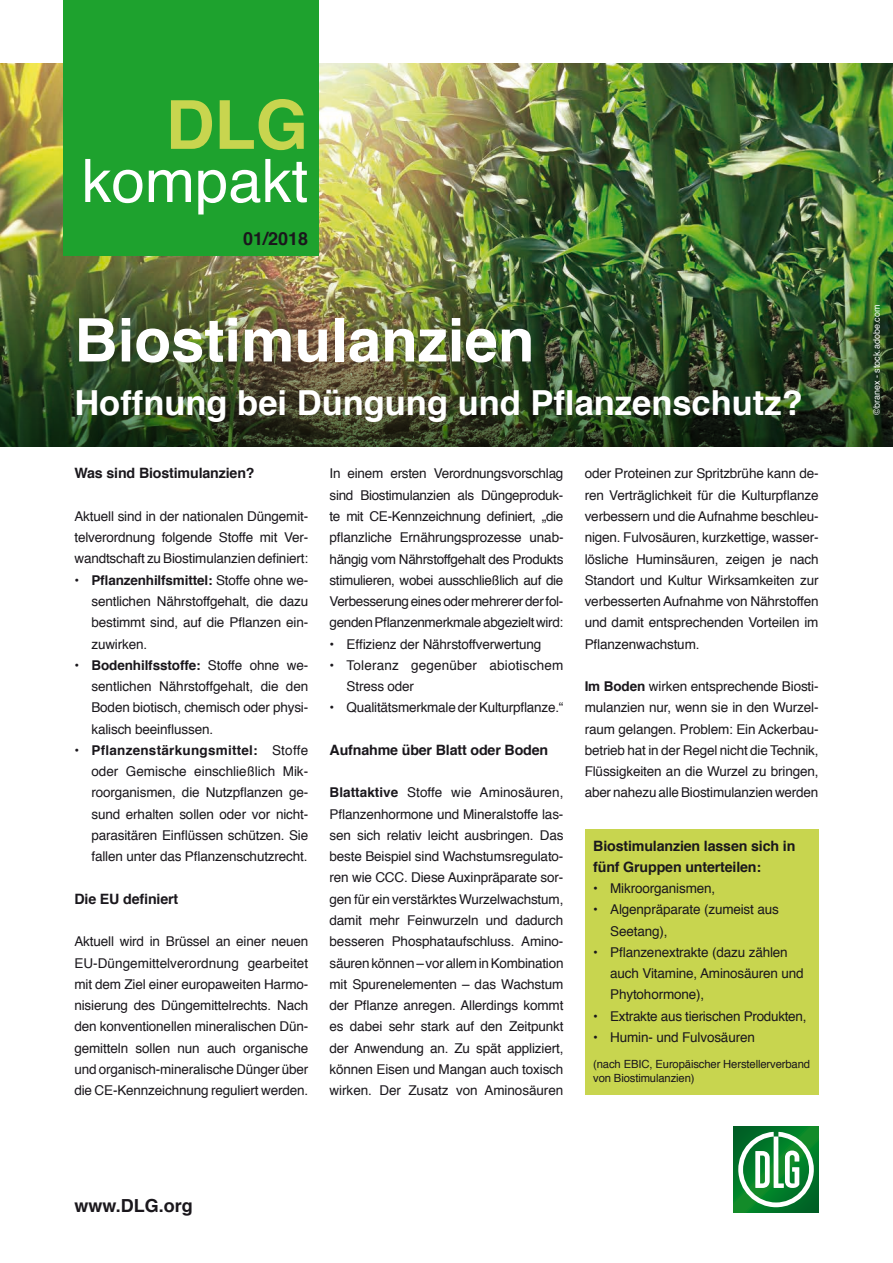
<style>
.page{position:relative;width:893px;height:1263px;background:#fff}
.page>*{position:absolute;margin:0;border:0;box-sizing:border-box;transform-origin:0 0}
.t1{font:700 67.5px "Helvetica";color:#c8d54f}
.t2{font:700 60px "Helvetica";color:#fff}
.t3{font:60px "Helvetica";color:#fff}
.t4{font:700 34.5px "Helvetica";color:#fff}
.t5{font:700 18px "Helvetica";color:#1a171c}
.t6{font:700 14.25px/21.3px "Helvetica";letter-spacing:-.01em;color:#1a171c}
.t7{font:13.5px/21.3px "Helvetica";letter-spacing:-.01em;color:#1a171c;text-align:justify}
.t8{font:13.5px/21.3px "Helvetica";letter-spacing:.015em;color:#1a171c}
.t9{font:11.25px/13.5px "Helvetica";letter-spacing:-.01em;color:#1a171c}
.t10{font:9px "Helvetica";color:#fff}
.s1{font-weight:700}
</style>
<div class="page">
<img style="left:0;top:64px;width:893px;height:212px">
<img style="left:0;top:276px;width:893px;height:170px">
<svg style="left:733px;top:1127px;width:86px;height:85px;background:#027427"></svg>
<svg style="left:738px;top:1132px;width:76px;height:75px"></svg>
<div style="left:64px;top:0;width:255px;height:255px;background:#1ea22e"></div>
<div style="left:585px;top:829px;width:234px;height:266px;background:#c8d54f"></div>
<h1 class="t1" style="left:166px;top:71px;width:144px">DLG</h1>
<h2 class="t3" style="left:82px;top:135px;width:228px">kompakt</h2>
<h3 class="t5" style="left:243px;top:224px;width:67px">01/2018</h3>
<h2 class="t2" style="left:74px;top:292px;width:462px">Biostimulanzien</h2>
<h3 class="t4" style="left:74px;top:375px;width:730px">Hoffnung bei Düngung und Pflanzenschutz?</h3>
<p class="t6" style="left:74px;top:463px;width:182px">Was sind Biostimulanzien?</p>
<p class="t7" style="left:74px;top:506px;width:235px">Aktuell sind in der nationalen Düngemit&shy;telverordnung folgende Stoffe mit Ver&shy;wandtschaft zu Biostimulanzien definiert:</p>
<p class="t7" style="left:91px;top:570px;width:218px;text-indent:-17px">• <span class="s1">Pflanzenhilfsmittel:</span> Stoffe ohne we&shy;sentlichen Nährstoffgehalt, die dazu bestimmt sind, auf die Pflanzen ein&shy;zuwirken.</p>
<p class="t7" style="left:91px;top:655px;width:218px;text-indent:-17px">• <span class="s1">Bodenhilfsstoffe:</span> Stoffe ohne we&shy;sentlichen Nährstoffgehalt, die den Boden biotisch, chemisch oder physi&shy;kalisch beeinflussen.</p>
<p class="t7" style="left:91px;top:740px;width:218px;text-indent:-17px">• <span class="s1">Pflanzenstärkungsmittel:</span> Stoffe oder Gemische einschließlich Mik&shy;roorganismen, die Nutzpflanzen ge&shy;sund erhalten sollen oder vor nicht&shy;parasitären Einflüssen schützen. Sie fallen unter das Pflanzenschutzrecht.</p>
<p class="t6" style="left:74px;top:888px;width:105px">Die EU definiert</p>
<p class="t7" style="left:74px;top:931px;width:235px">Aktuell wird in Brüssel an einer neuen EU-Düngemittelverordnung gearbeitet mit dem Ziel einer europaweiten Harmo&shy;nisierung des Düngemittelrechts. Nach den konventionellen mineralischen Dün&shy;gemitteln sollen nun auch organische und organisch-mineralische Dünger über die CE-Kennzeichnung reguliert werden.</p>
<p class="t7" style="left:330px;top:463px;width:235px">In einem ersten Verordnungsvorschlag sind Biostimulanzien als Düngeproduk&shy;te mit CE-Kennzeichnung definiert, „die pflanzliche Ernährungsprozesse unab&shy;hängig vom Nährstoffgehalt des Produkts stimulieren, wobei ausschließlich auf die Verbesserung eines oder mehrerer der fol&shy;genden Pflanzenmerkmale abgezielt wird:</p>
<p class="t7" style="left:330px;top:634px;width:213px">• Effizienz der Nährstoffverwertung</p>
<p class="t8" style="left:347px;top:655px;width:218px;text-indent:-17px">• Toleranz gegenüber abiotischem<br>Stress oder</p>
<p class="t7" style="left:330px;top:697px;width:235px">• Qualitätsmerkmale der Kulturpflanze.“</p>
<p class="t6" style="left:330px;top:739px;width:220px">Aufnahme über Blatt oder Boden</p>
<p class="t7" style="left:330px;top:782px;width:235px"><span class="s1">Blattaktive</span> Stoffe wie Aminosäuren, Pflanzenhormone und Mineralstoffe las&shy;sen sich relativ leicht ausbringen. Das beste Beispiel sind Wachstumsregulato&shy;ren wie CCC. Diese Auxinpräparate sor&shy;gen für ein verstärktes Wurzelwachstum, damit mehr Feinwurzeln und dadurch besseren Phosphataufschluss. Amino&shy;säuren können – vor allem in Kombination mit Spurenelementen – das Wachstum der Pflanze anregen. Allerdings kommt es dabei sehr stark auf den Zeitpunkt der Anwendung an. Zu spät appliziert, können Eisen und Mangan auch toxisch wirken. Der Zusatz von Aminosäuren</p>
<p class="t7" style="left:585px;top:463px;width:235px">oder Proteinen zur Spritzbrühe kann de&shy;ren Verträglichkeit für die Kulturpflanze verbessern und die Aufnahme beschleu&shy;nigen. Fulvosäuren, kurzkettige, wasser&shy;lösliche Huminsäuren, zeigen je nach Standort und Kultur Wirksamkeiten zur verbesserten Aufnahme von Nährstoffen und damit entsprechenden Vorteilen im Pflanzenwachstum.</p>
<p class="t7" style="left:585px;top:676px;width:235px"><span class="s1">Im Boden</span> wirken entsprechende Biosti&shy;mulanzien nur, wenn sie in den Wurzel&shy;raum gelangen. Problem: Ein Ackerbau&shy;betrieb hat in der Regel nicht die Technik, Flüssigkeiten an die Wurzel zu bringen, aber nahezu alle Biostimulanzien werden</p>
<p class="t6" style="left:593px;top:835px;width:204px">Biostimulanzien lassen sich in fünf Gruppen unterteilen:</p>
<p class="t7" style="left:593px;top:878px;width:124px">• Mikroorganismen,</p>
<p class="t7" style="left:610px;top:899px;width:170px;text-indent:-17px">• Algenpräparate (zumeist aus<br>Seetang),</p>
<p class="t7" style="left:610px;top:942px;width:195px;text-align:left;text-indent:-17px">• Pflanzenextrakte (dazu zählen auch Vitamine, Aminosäuren und<br>Phytohormone),</p>
<p class="t7" style="left:593px;top:1006px;width:215px">• Extrakte aus tierischen Produkten,</p>
<p class="t7" style="left:593px;top:1027px;width:163px">• Humin- und Fulvosäuren</p>
<p class="t9" style="left:593px;top:1058px;width:218px">(nach EBIC, Europäischer Herstellerverband von Biostimulanzien)</p>
<h3 class="t5" style="left:74px;top:1191px;width:120px">www.DLG.org</h3>
<p class="t10" style="left:870px;top:415px;width:111px;rotate:-90deg">©branex - stock.adobe.com</p>
</div>
